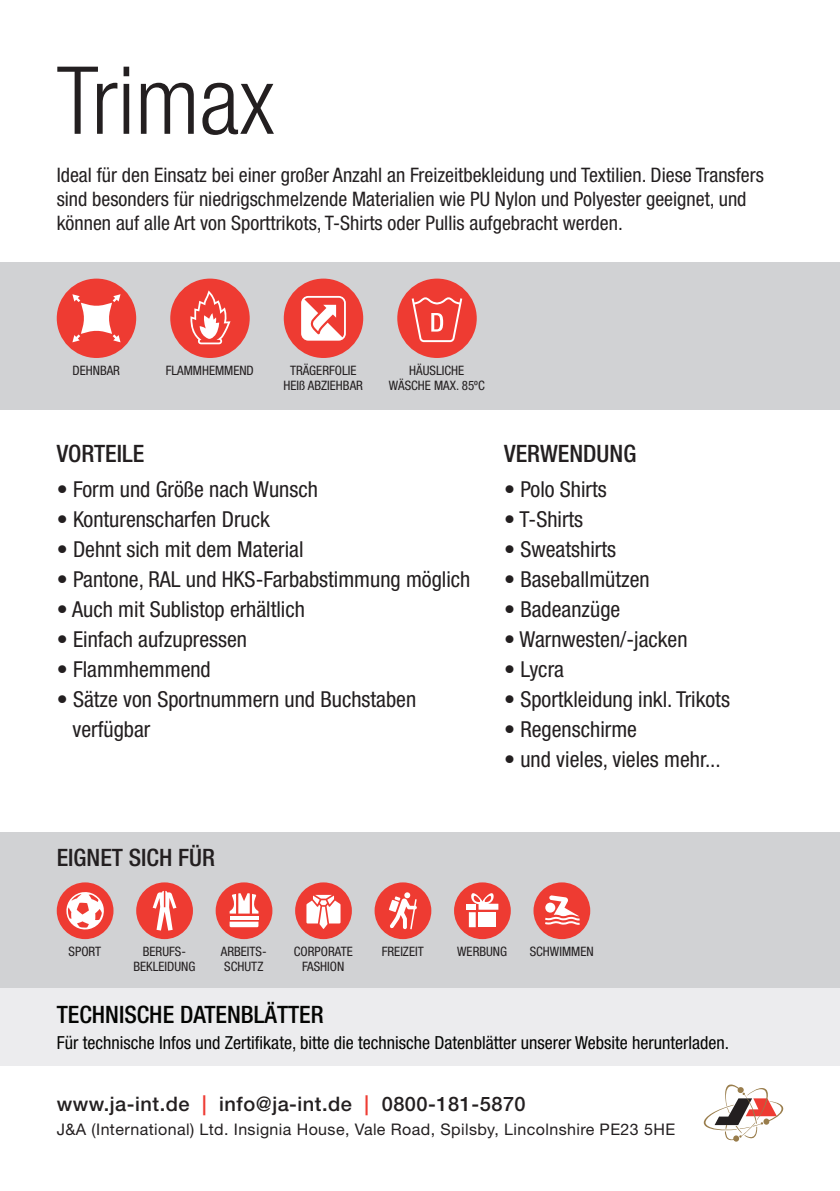
<style>
.page{position:relative;width:840px;height:1191px;background:#fff}
.page>*{position:absolute;margin:0;border:0;box-sizing:border-box;transform-origin:0 0}
.t1{font:300 condensed 94px "Helvetica Neue";color:#231f20}
.t2{font:500 condensed 24px "Helvetica Neue";color:#231f20}
.t3{font:500 condensed 24px "Helvetica Neue";color:#040503}
.t4{font:condensed 22px/30px "Helvetica Neue";color:#231f20}
.t5{font:condensed 20px/24px "Helvetica Neue";color:#231f20}
.t6{font:500 20px "Helvetica Neue";letter-spacing:.025em;color:#231f20}
.t7{font:condensed 18px "Helvetica Neue";color:#040503}
.t8{font:16px "Helvetica Neue";letter-spacing:.025em;color:#231f20}
.t9{font:condensed 13px/15px "Helvetica Neue";color:#231f20;text-align:center}
.s1{color:#ee3b32}
</style>
<div class="page">
<div style="left:0;top:262px;width:839px;height:147px;background:#d1d2d4"></div>
<div style="left:0;top:832px;width:839px;height:156px;background:#d1d2d4"></div>
<div style="left:57px;top:882px;width:56px;height:57px;background:#ee3b32;border-radius:50%"></div>
<svg style="left:64px;top:890px;width:42px;height:41px"></svg>
<div style="left:136px;top:882px;width:57px;height:57px;background:#ee3b32;border-radius:50%"></div>
<svg style="left:153px;top:891px;width:23px;height:39px"></svg>
<div style="left:215px;top:882px;width:57px;height:57px;background:#ee3b32;border-radius:50%"></div>
<svg style="left:229px;top:921px;width:29px;height:6px"></svg>
<hr style="left:229px;top:916px;width:29px;height:3px;background:#fff">
<svg style="left:229px;top:893px;width:29px;height:20px"></svg>
<div style="left:295px;top:882px;width:56px;height:57px;background:#ee3b32;border-radius:50%"></div>
<svg style="left:306px;top:895px;width:34px;height:34px"></svg>
<div style="left:454px;top:882px;width:56px;height:57px;background:#ee3b32;border-radius:50%"></div>
<div style="left:466px;top:903px;width:9px;height:6px;background:#fff"></div>
<svg style="left:468px;top:893px;width:30px;height:34px"></svg>
<div style="left:478px;top:912px;width:17px;height:15px;background:#fff"></div>
<div style="left:533px;top:882px;width:57px;height:57px;background:#ee3b32;border-radius:50%"></div>
<svg style="left:545px;top:895px;width:34px;height:29px"></svg>
<div style="left:374px;top:882px;width:57px;height:57px;background:#ee3b32;border-radius:50%"></div>
<svg style="left:389px;top:892px;width:27px;height:37px"></svg>
<div style="left:57px;top:278px;width:79px;height:80px;background:#ee3b32;border-radius:50%"></div>
<svg style="left:72px;top:294px;width:48px;height:48px"></svg>
<div style="left:170px;top:278px;width:79px;height:80px;background:#ee3b32;border-radius:50%"></div>
<svg style="left:190px;top:290px;width:40px;height:54px"></svg>
<div style="left:283px;top:278px;width:80px;height:80px;background:#ee3b32;border-radius:50%"></div>
<svg style="left:301px;top:296px;width:44px;height:45px"></svg>
<div style="left:397px;top:278px;width:79px;height:80px;background:#ee3b32;border-radius:50%"></div>
<svg style="left:411px;top:297px;width:51px;height:45px"></svg>
<svg style="left:703px;top:1084px;width:80px;height:58px"></svg>
<div style="left:0;top:988px;width:839px;height:77px;background:#ececee"></div>
<h1 class="t1" style="left:57px;top:47px;width:219px">Trimax</h1>
<p class="t5" style="left:57px;top:163px;width:708px">Ideal für den Einsatz bei einer großer Anzahl an Freizeitbekleidung und Textilien. Diese Transfers sind besonders für niedrigschmelzende Materialien wie PU Nylon und Polyester geeignet, und können auf alle Art von Sporttrikots, T-Shirts oder Pullis aufgebracht werden.</p>
<p class="t9" style="left:72px;top:363px;width:49px">DEHNBAR</p>
<p class="t9" style="left:165px;top:363px;width:90px">FLAMMHEMMEND</p>
<p class="t9" style="left:283px;top:363px;width:81px">TRÄGERFOLIE<br>HEIß ABZIEHBAR</p>
<p class="t9" style="left:388px;top:363px;width:97px">HÄUSLICHE<br>WÄSCHE MAX. 85ºC</p>
<p class="t2" style="left:57px;top:439px;width:89px">VORTEILE</p>
<p class="t2" style="left:504px;top:439px;width:133px">VERWENDUNG</p>
<p class="t4" style="left:57px;top:473px;width:262px">• Form und Größe nach Wunsch</p>
<p class="t4" style="left:57px;top:503px;width:214px">• Konturenscharfen Druck</p>
<p class="t4" style="left:57px;top:533px;width:248px">• Dehnt sich mit dem Material</p>
<p class="t4" style="left:57px;top:563px;width:415px">• Pantone, RAL und HKS-Farbabstimmung möglich</p>
<p class="t4" style="left:57px;top:593px;width:250px">• Auch mit Sublistop erhältlich</p>
<p class="t4" style="left:57px;top:624px;width:192px">• Einfach aufzupressen</p>
<p class="t4" style="left:57px;top:654px;width:155px">• Flammhemmend</p>
<p class="t4" style="left:73px;top:684px;width:345px;text-indent:-16px">• Sätze von Sportnummern und Buchstaben verfügbar</p>
<p class="t4" style="left:504px;top:473px;width:104px">• Polo Shirts</p>
<p class="t4" style="left:504px;top:503px;width:81px">• T-Shirts</p>
<p class="t4" style="left:504px;top:533px;width:113px">• Sweatshirts</p>
<p class="t4" style="left:504px;top:563px;width:147px">• Baseballmützen</p>
<p class="t4" style="left:504px;top:593px;width:118px">• Badeanzüge</p>
<p class="t4" style="left:504px;top:624px;width:185px">• Warnwesten/-jacken</p>
<p class="t4" style="left:504px;top:654px;width:61px">• Lycra</p>
<p class="t4" style="left:504px;top:684px;width:227px">• Sportkleidung inkl. Trikots</p>
<p class="t4" style="left:504px;top:714px;width:134px">• Regenschirme</p>
<p class="t4" style="left:504px;top:744px;width:218px">• und vieles, vieles mehr...</p>
<p class="t2" style="left:57px;top:843px;width:160px">EIGNET SICH FÜR</p>
<p class="t9" style="left:69px;top:944px;width:34px">SPORT</p>
<p class="t9" style="left:221px;top:944px;width:47px;text-align:left">ARBEITS-<br>SCHUTZ</p>
<p class="t9" style="left:133px;top:944px;width:63px">BERUFS-<br>BEKLEIDUNG</p>
<p class="t9" style="left:294px;top:944px;width:60px">CORPORATE<br>FASHION</p>
<p class="t9" style="left:381px;top:944px;width:43px">FREIZEIT</p>
<p class="t9" style="left:457px;top:944px;width:51px">WERBUNG</p>
<p class="t9" style="left:529px;top:944px;width:65px">SCHWIMMEN</p>
<p class="t3" style="left:57px;top:1000px;width:268px">TECHNISCHE DATENBLÄTTER</p>
<p class="t7" style="left:57px;top:1031px;width:673px">Für technische Infos und Zertifikate, bitte die technische Datenblätter unserer Website herunterladen.</p>
<p class="t6" style="left:57px;top:1092px;width:470px">www.ja-int.de <span class="s1">|</span> info@ja-int.de <span class="s1">|</span> 0800-181-5870</p>
<p class="t8" style="left:57px;top:1119px;width:619px">J&amp;A (International) Ltd. Insignia House, Vale Road, Spilsby, Lincolnshire PE23 5HE</p>
</div>
